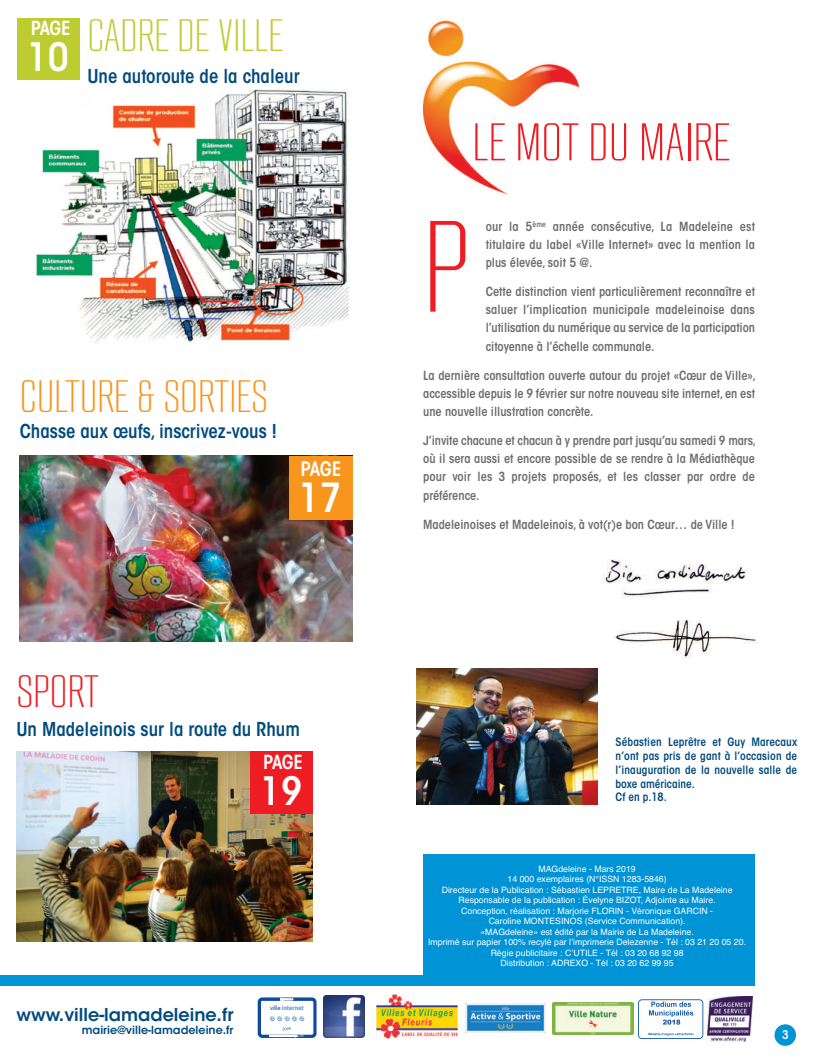
<style>
.page{position:relative;width:815px;height:1063px;background:#fff}
.page>*{position:absolute;margin:0;border:0;box-sizing:border-box;transform-origin:0 0}
.t1{font:300 128.38px "RB No 2";color:#ee1d23}
.t2{font:300 52.5px "RB No 2";color:#ee1d23}
.t3{font:300 45px "RB No 2";color:#f7951d}
.t4{font:300 45px "RB No 2";color:#bdcd31}
.t5{font:300 45px "RB No 2";color:#ee1d23}
.t6{font:600 condensed 39.88px "ITC Avant Garde Std";color:#fff}
.t7{font:600 condensed 38.88px "ITC Avant Garde Std";color:#fff}
.t8{font:600 condensed 19.75px "ITC Avant Garde Std";color:#fff}
.t9{font:600 condensed 19.25px "ITC Avant Garde Std";letter-spacing:-.03em;color:#fff}
.t10{font:600 condensed 19px "ITC Avant Garde Std";color:#014b7e}
.t11{font:600 17.62px "ITC Avant Garde Std";color:#014b7e}
.t12{font:600 condensed 12.5px/18.2px "ITC Avant Garde Std";color:#6c6d70;text-align:justify}
.t13{font:600 condensed 12px "ITC Avant Garde Std";color:#fff}
.t14{font:600 condensed 11.38px/13.8px "ITC Avant Garde Std";letter-spacing:.01em;color:#014b7e}
.t15{font:600 11.25px "ITC Avant Garde Std";color:#014b7e}
.t16{font:8.75px/10.5px "Helvetica";color:#fff;text-align:center}
.t17{font:700 6px "Ubuntu";letter-spacing:-.025em;color:#5a99cd}
.t18{font:4.25px "Myriad Pro";color:#114a9c}
.t19{font:700 1.5px "Ubuntu";letter-spacing:-.025em;color:#fff}
.s1{font-weight:400;color:#114a9c}
</style>
<div class="page">
<img style="left:20px;top:456px;width:333px;height:185px">
<div style="left:774px;top:1024px;width:22px;height:22px;background:#0093d5;border-radius:50%"></div>
<div style="left:0;top:975px;width:737px;height:11px;background:#0093d5"></div>
<div style="left:424px;top:855px;width:331px;height:131px;background:#0093d5"></div>
<img style="left:422px;top:20px;width:158px;height:175px">
<img style="left:602px;top:559px;width:145px;height:39px">
<img style="left:614px;top:620px;width:142px;height:39px">
<div style="left:289px;top:456px;width:64px;height:64px;background:#f7951d"></div>
<img style="left:36px;top:89px;width:313px;height:254px">
<div style="left:18px;top:18px;width:62px;height:61px;background:#bdcd31"></div>
<img style="left:416px;top:668px;width:182px;height:137px">
<img style="left:16px;top:751px;width:296px;height:190px">
<div style="left:250px;top:751px;width:62px;height:62px;background:#ee1d23"></div>
<img style="left:323px;top:996px;width:42px;height:41px">
<img style="left:377px;top:995px;width:81px;height:43px">
<svg style="left:257px;top:1000px;width:1px;height:35px"></svg>
<svg style="left:258px;top:997px;width:59px;height:41px"></svg>
<svg style="left:752px;top:997px;width:1px;height:21px"></svg>
<img style="left:707px;top:997px;width:45px;height:45px">
<img style="left:465px;top:1003px;width:81px;height:30px">
<svg style="left:639px;top:1038px;width:63px;height:1px"></svg>
<img style="left:638px;top:999px;width:66px;height:39px">
<img style="left:552px;top:1002px;width:81px;height:32px">
<h3 class="t9" style="left:31px;top:21px;width:41px">PAGE</h3>
<h3 class="t7" style="left:27px;top:43px;width:44px">10</h3>
<h3 class="t4" style="left:87px;top:20px;width:197px">CADRE DE VILLE</h3>
<h3 class="t10" style="left:87px;top:69px;width:214px">Une autoroute de la chaleur</h3>
<h3 class="t3" style="left:20px;top:380px;width:250px">CULTURE &amp; SORTIES</h3>
<h3 class="t10" style="left:20px;top:424px;width:259px">Chasse aux œufs, inscrivez-vous !</h3>
<h3 class="t8" style="left:301px;top:462px;width:42px">PAGE</h3>
<h3 class="t6" style="left:298px;top:482px;width:45px">17</h3>
<h3 class="t5" style="left:16px;top:676px;width:84px">SPORT</h3>
<h3 class="t10" style="left:16px;top:722px;width:285px">Un Madeleinois sur la route du Rhum</h3>
<h3 class="t7" style="left:260px;top:776px;width:44px">19</h3>
<h3 class="t9" style="left:263px;top:754px;width:41px">PAGE</h3>
<h3 class="t11" style="left:17px;top:1008px;width:218px">www.ville-lamadeleine.fr</h3>
<p class="t15" style="left:82px;top:1025px;width:153px">mairie@ville-lamadeleine.fr</p>
<p class="t17" style="left:270px;top:1004px;width:36px"><span class="s1">ville</span> internet</p>
<p class="t18" style="left:289px;top:1027px;width:4px">9</p>
<p class="t19" style="left:300px;top:1035px;width:5px">villes</p>
<h2 class="t2" style="left:473px;top:123px;width:259px">LE MOT DU MAIRE</h2>
<p class="t12" style="left:486px;top:218px;width:271px">our la 5<sup>ème</sup> année consécutive, La Madeleine est titulaire du label «Ville Internet» avec la mention la plus élevée, soit 5 @.</p>
<p class="t12" style="left:486px;top:283px;width:271px">Cette distinction vient particulièrement reconnaître et saluer l’implication municipale madeleinoise dans l’utilisation du numérique au service de la participation citoyenne à l’échelle communale.</p>
<p class="t12" style="left:423px;top:367px;width:335px">La dernière consultation ouverte autour du projet «Cœur de Ville», accessible depuis le 9 février sur notre nouveau site internet,en est une nouvelle illustration concrète.</p>
<p class="t12" style="left:423px;top:432px;width:335px">J’invite chacune et chacun à y prendre part jusqu’au samedi 9 mars, où il sera aussi et encore possible de se rendre à la Médiathèque pour voir les 3 projets proposés, et les classer par ordre de préférence.</p>
<p class="t12" style="left:423px;top:516px;width:313px">Madeleinoises et Madeleinois, à vot(r)e bon Cœur… de Ville !</p>
<h1 class="t1" style="left:423px;top:221px;width:49px">P</h1>
<p class="t14" style="left:616px;top:736px;width:183px">Sébastien Leprêtre et Guy Marecaux n’ont pas pris de gant à l’occasion de l’inauguration de la nouvelle salle de boxe américaine.<br>Cf en p.18.</p>
<p class="t16" style="left:428px;top:863px;width:319px">MAGdeleine - Mars 2019<br>14 000 exemplaires (N°ISSN 1283-5846)<br>Directeur de la Publication : Sébastien LEPRETRE, Maire de La Madeleine Responsable de la publication : Évelyne BIZOT, Adjointe au Maire.<br>Conception, réalisation : Marjorie FLORIN - Véronique GARCIN -<br>Caroline MONTESINOS (Service Communication).<br>«MAGdeleine» est édité par la Mairie de La Madeleine.<br>Imprimé sur papier 100% recylé par l’imprimerie Delezenne - Tél : 03 21 20 05 20.<br>Régie publicitaire : C’UTILE - Tél : 03 20 68 92 98<br>Distribution : ADREXO - Tél : 03 20 62 99 95</p>
<p class="t13" style="left:782px;top:1030px;width:8px">3</p>
</div>
